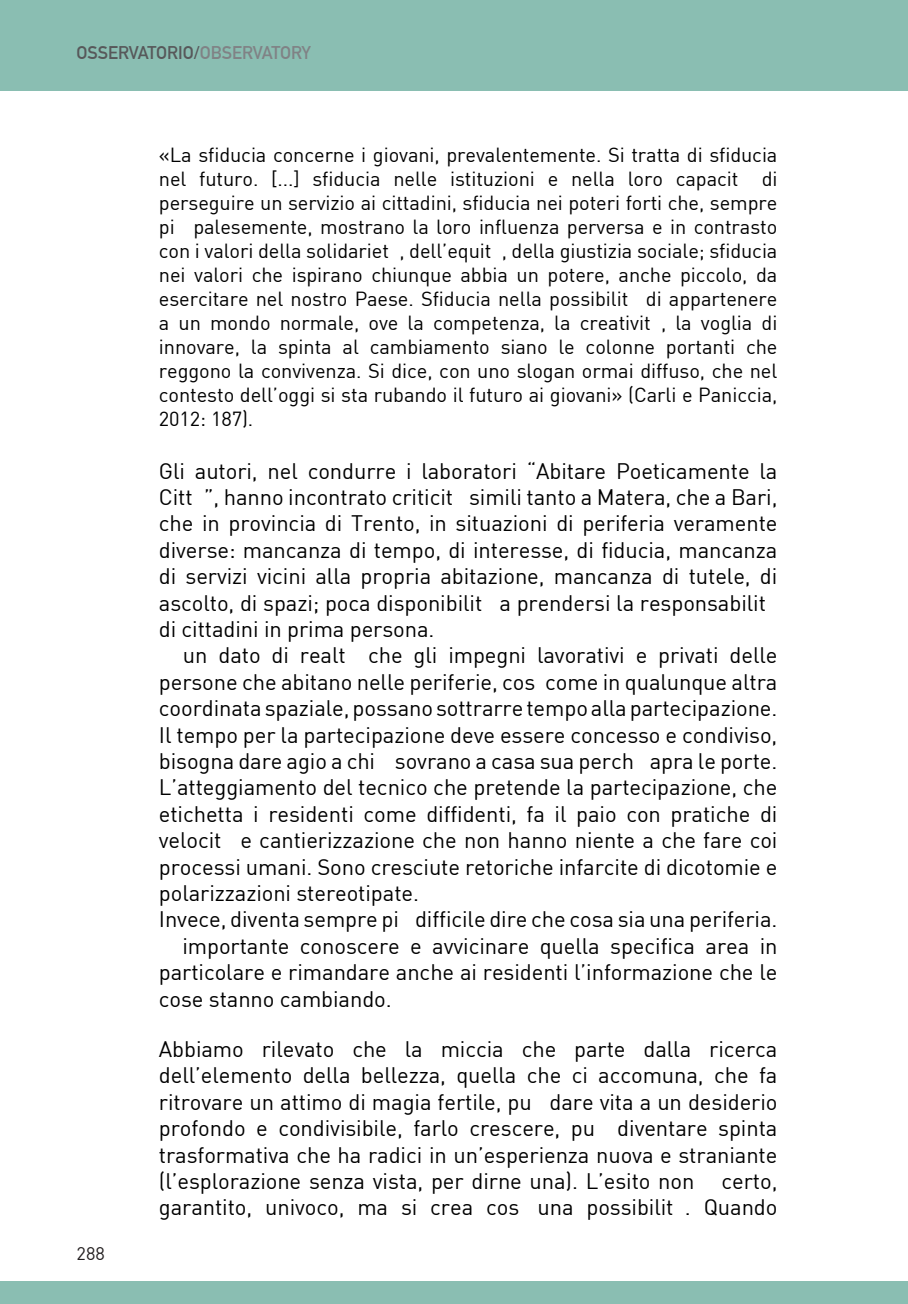
<style>
.page{position:relative;width:908px;height:1304px;background:#fff}
.page>*{position:absolute;margin:0;border:0;box-sizing:border-box;transform-origin:0 0}
.t1{font:22px/26.4px "DIN";letter-spacing:-.005em;color:#000}
.t2{font:20px/24px "DIN";letter-spacing:-.005em;color:#000;text-align:justify}
.t3{font:700 18px "DIN Alternate";color:#57585a}
.t4{font:18px "DIN";color:#231f20}
.s1{color:#808285}
</style>
<div class="page">
<div style="left:0;top:0;width:907px;height:90px;background:#8abeb2"></div>
<div style="left:0;top:1281px;width:907px;height:23px;background:#8abeb2"></div>
<p class="t3" style="left:77px;top:39px;width:235px">OSSERVATORIO/<span class="s1">OBSERVATORY</span></p>
<p class="t4" style="left:77px;top:1242px;width:30px">288</p>
<p class="t2" style="left:159px;top:142px;width:620px">«La sfiducia concerne i giovani, prevalentemente. Si tratta di sfiducia nel futuro. [...] sfiducia nelle istituzioni e nella loro capacità di perseguire un servizio ai cittadini, sfiducia nei poteri forti che, sempre più palesemente, mostrano la loro influenza perversa e in contrasto con i valori della solidarietà, dell’equità, della giustizia sociale; sfiducia nei valori che ispirano chiunque abbia un potere, anche piccolo, da esercitare nel nostro Paese. Sfiducia nella possibilità di appartenere a un mondo normale, ove la competenza, la creatività, la voglia di innovare, la spinta al cambiamento siano le colonne portanti che reggono la convivenza. Si dice, con uno slogan ormai diffuso, che nel contesto dell’oggi si sta rubando il futuro ai giovani» (Carli e Paniccia, 2012: 187).</p>
<p class="t1" style="left:159px;top:457px;width:620px">Gli autori, nel condurre i laboratori “Abitare Poeticamente la Città”, hanno incontrato criticità simili tanto a Matera, che a Bari, che in provincia di Trento, in situazioni di periferia veramente diverse: mancanza di tempo, di interesse, di fiducia, mancanza di servizi vicini alla propria abitazione, mancanza di tutele, di ascolto, di spazi; poca disponibilità a prendersi la responsabilità di cittadini in prima persona.<br>È un dato di realtà che gli impegni lavorativi e privati delle persone che abitano nelle periferie, così come in qualunque altra coordinata spaziale, possano sottrarre tempo alla partecipazione.<br>Il tempo per la partecipazione deve essere concesso e condiviso, bisogna dare agio a chi è sovrano a casa sua perché apra le porte.<br>L’atteggiamento del tecnico che pretende la partecipazione, che etichetta i residenti come diffidenti, fa il paio con pratiche di velocità e cantierizzazione che non hanno niente a che fare coi processi umani. Sono cresciute retoriche infarcite di dicotomie e polarizzazioni stereotipate.<br>Invece, diventa sempre più difficile dire che cosa sia una periferia.<br>È importante conoscere e avvicinare quella specifica area in particolare e rimandare anche ai residenti l’informazione che le cose stanno cambiando.</p>
<p class="t1" style="left:159px;top:1035px;width:620px;text-align:justify">Abbiamo rilevato che la miccia che parte dalla ricerca dell’elemento della bellezza, quella che ci accomuna, che fa ritrovare un attimo di magia fertile, può dare vita a un desiderio profondo e condivisibile, farlo crescere, può diventare spinta trasformativa che ha radici in un’esperienza nuova e straniante (l’esplorazione senza vista, per dirne una). L’esito non è certo, garantito, univoco, ma si crea così una possibilità. Quando</p>
</div>
